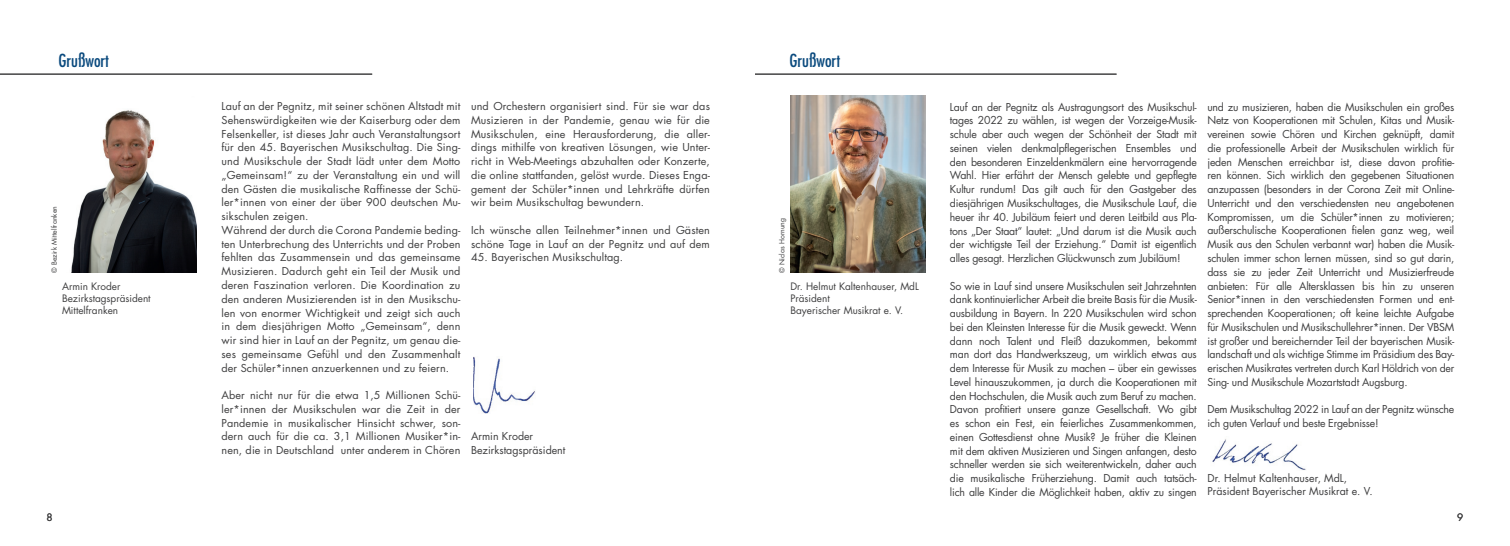
<style>
.page{position:relative;width:1510px;height:546px;background:#fff}
.page>*{position:absolute;margin:0;border:0;box-sizing:border-box;transform-origin:0 0}
.t1{font:condensed 17.5px "Futura";color:#09497d}
.t2{font:10.62px/13.8px "Futura";letter-spacing:.01em;color:#3e3e3f;text-align:justify}
.t3{font:10.62px/13.8px "Futura";letter-spacing:-.02em;color:#3e3e3f}
.t4{font:10px/11.9px "Futura";color:#3e3e3f}
.t5{font:6.88px "Futura";color:#3e3e3f}
</style>
<div class="page">
<hr style="left:0;top:74px;width:372px;height:1px;background:#3e3e3f">
<hr style="left:755px;top:74px;width:361px;height:1px;background:#3e3e3f">
<img style="left:790px;top:96px;width:135px;height:176px">
<img style="left:71px;top:110px;width:126px;height:163px">
<img style="left:473px;top:357px;width:62px;height:57px">
<img style="left:1212px;top:439px;width:94px;height:31px">
<h1 class="t1" style="left:58px;top:50px;width:52px">Grußwort</h1>
<h1 class="t1" style="left:789px;top:50px;width:52px">Grußwort</h1>
<p class="t2" style="left:221px;top:99px;width:240px;text-align:left">Lauf an der Pegnitz, mit seiner schönen Altstadt mit Sehenswürdigkeiten wie der Kaiserburg oder dem Felsenkeller, ist dieses Jahr auch Veranstaltungsort für den 45. Bayerischen Musikschultag. Die Sing&shy;und Musikschule der Stadt lädt unter dem Motto „Gemeinsam!“ zu der Veranstaltung ein und will den Gästen die musikalische Raffinesse der Schü&shy;ler*innen von einer der über 900 deutschen Mu&shy;sikschulen zeigen.<br>Während der durch die Corona Pandemie beding&shy;ten Unterbrechung des Unterrichts und der Proben fehlten das Zusammensein und das gemeinsame Musizieren. Dadurch geht ein Teil der Musik und deren Faszination verloren. Die Koordination zu den anderen Musizierenden ist in den Musikschu&shy;len von enormer Wichtigkeit und zeigt sich auch in dem diesjährigen Motto „Gemeinsam“, denn wir sind hier in Lauf an der Pegnitz, um genau die&shy;ses gemeinsame Gefühl und den Zusammenhalt der Schüler*innen anzuerkennen und zu feiern.</p>
<p class="t2" style="left:221px;top:388px;width:240px">Aber nicht nur für die etwa 1,5 Millionen Schü&shy;ler*innen der Musikschulen war die Zeit in der Pandemie in musikalischer Hinsicht schwer, son&shy;dern auch für die ca. 3,1 Millionen Musiker*in&shy;nen, die in Deutschland unter anderem in Chören</p>
<p class="t2" style="left:471px;top:99px;width:240px">und Orchestern organisiert sind. Für sie war das Musizieren in der Pandemie, genau wie für die Musikschulen, eine Herausforderung, die aller&shy;dings mithilfe von kreativen Lösungen, wie Unter&shy;richt in Web-Meetings abzuhalten oder Konzerte, die online stattfanden, gelöst wurde. Dieses Enga&shy;gement der Schüler*innen und Lehrkräfte dürfen wir beim Musikschultag bewundern.</p>
<p class="t2" style="left:471px;top:223px;width:240px">Ich wünsche allen Teilnehmer*innen und Gästen schöne Tage in Lauf an der Pegnitz und auf dem</p>
<p class="t2" style="left:471px;top:251px;width:154px">45. Bayerischen Musikschultag.</p>
<p class="t5" style="left:50px;top:273px;width:68px;rotate:-90deg">© Bezirk Mittelfranken</p>
<p class="t5" style="left:777px;top:273px;width:56px;rotate:-90deg">© Niclas Hornung</p>
<p class="t4" style="left:62px;top:281px;width:90px">Armin Kroder<br>Bezirkstagspräsident<br>Mittelfranken</p>
<p class="t4" style="left:790px;top:281px;width:130px">Dr. Helmut Kaltenhauser, MdL<br>Präsident<br>Bayerischer Musikrat e. V.</p>
<p class="t2" style="left:471px;top:429px;width:96px">Armin Kroder<br>Bezirkstagspräsident</p>
<p class="t2" style="left:950px;top:100px;width:248px">Lauf an der Pegnitz als Austragungsort des Musikschul&shy;tages 2022 zu wählen, ist wegen der Vorzeige-Musik&shy;schule aber auch wegen der Schönheit der Stadt mit seinen vielen denkmalpflegerischen Ensembles und den besonderen Einzeldenkmälern eine hervorragende Wahl. Hier erfährt der Mensch gelebte und gepflegte Kultur rundum! Das gilt auch für den Gastgeber des diesjährigen Musikschultages, die Musikschule Lauf, die heuer ihr 40. Jubiläum feiert und deren Leitbild aus Pla&shy;tons „Der Staat“ lautet: „Und darum ist die Musik auch der wichtigste Teil der Erziehung.“ Damit ist eigentlich alles gesagt. Herzlichen Glückwunsch zum Jubiläum!</p>
<p class="t2" style="left:950px;top:279px;width:248px">So wie in Lauf sind unsere Musikschulen seit Jahrzehnten dank kontinuierlicher Arbeit die breite Basis für die Musik&shy;ausbildung in Bayern. In 220 Musikschulen wird schon bei den Kleinsten Interesse für die Musik geweckt. Wenn dann noch Talent und Fleiß dazukommen, bekommt man dort das Handwerkszeug, um wirklich etwas aus dem Interesse für Musik zu machen – über ein gewisses Level hinauszukommen, ja durch die Kooperationen mit den Hochschulen, die Musik auch zum Beruf zu machen.<br>Davon profitiert unsere ganze Gesellschaft. Wo gibt es schon ein Fest, ein feierliches Zusammenkommen, einen Gottesdienst ohne Musik? Je früher die Kleinen mit dem aktiven Musizieren und Singen anfangen, desto schneller werden sie sich weiterentwickeln, daher auch die musikalische Früherziehung. Damit auch tatsäch&shy;lich alle Kinder die Möglichkeit haben, aktiv zu singen</p>
<p class="t2" style="left:1207px;top:100px;width:248px">und zu musizieren, haben die Musikschulen ein großes Netz von Kooperationen mit Schulen, Kitas und Musik&shy;vereinen sowie Chören und Kirchen geknüpft, damit die professionelle Arbeit der Musikschulen wirklich für jeden Menschen erreichbar ist, diese davon profitie&shy;ren können. Sich wirklich den gegebenen Situationen anzupassen (besonders in der Corona Zeit mit Online-Unterricht und den verschiedensten neu angebotenen Kompromissen, um die Schüler*innen zu motivieren; außerschulische Kooperationen fielen ganz weg, weil Musik aus den Schulen verbannt war) haben die Musik&shy;schulen immer schon lernen müssen, sind so gut darin, dass sie zu jeder Zeit Unterricht und Musizierfreude anbieten: Für alle Altersklassen bis hin zu unseren Senior*innen in den verschiedensten Formen und ent&shy;sprechenden Kooperationen; oft keine leichte Aufgabe für Musikschulen und Musikschullehrer*innen. Der VBSM ist großer und bereichernder Teil der bayerischen Musik&shy;landschaft und als wichtige Stimme im Präsidium des Bay&shy;erischen Musikrates vertreten durch Karl Höldrich von der Sing- und Musikschule Mozartstadt Augsburg.</p>
<p class="t3" style="left:1207px;top:402px;width:248px">Dem Musikschultag 2022 in Lauf an der Pegnitz wünsche ich guten Verlauf und beste Ergebnisse!</p>
<p class="t2" style="left:1207px;top:472px;width:167px;line-height:12.6px">Dr. Helmut Kaltenhauser, MdL,<br>Präsident Bayerischer Musikrat e. V.</p>
<p class="t4" style="left:47px;top:511px;width:8px">8</p>
<p class="t4" style="left:1457px;top:511px;width:8px">9</p>
</div>
